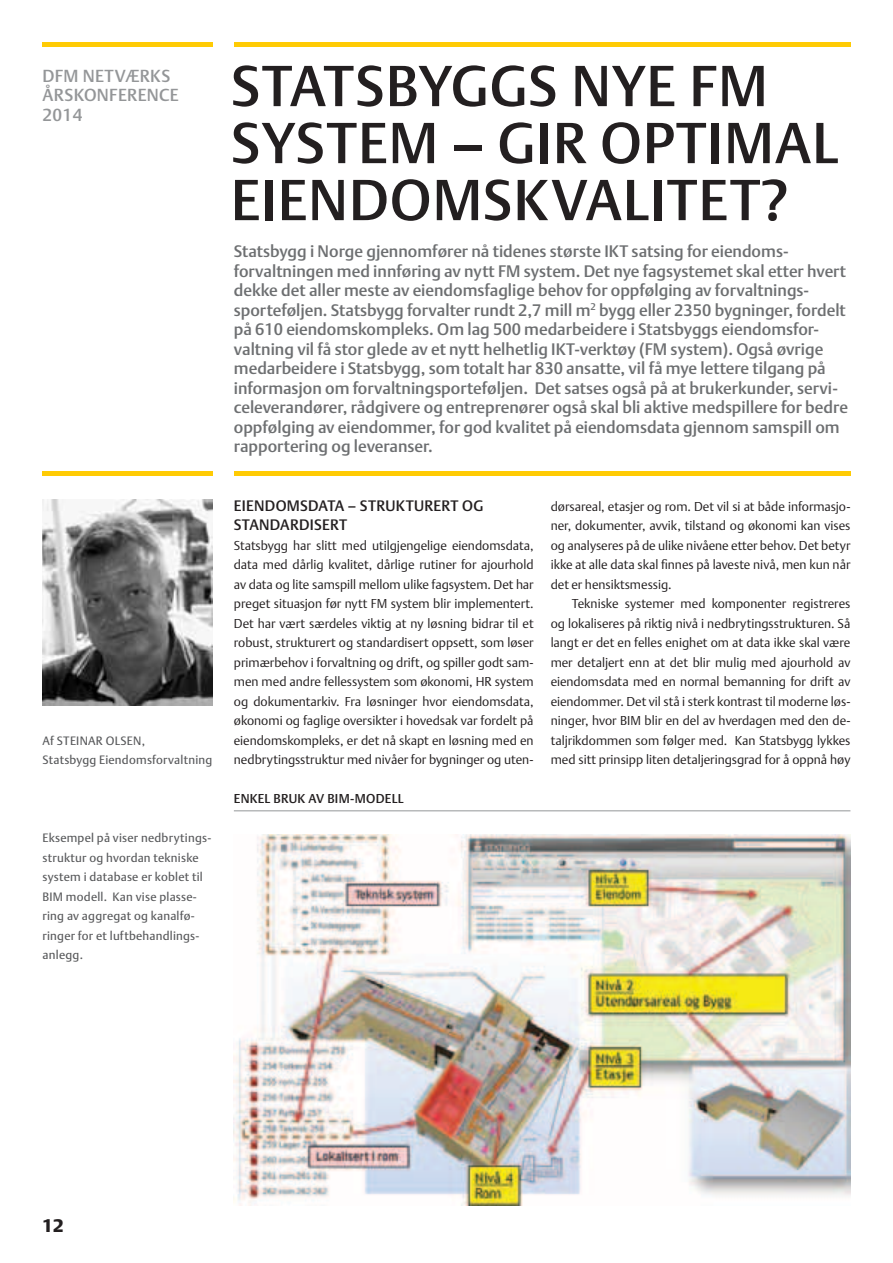
<style>
.page{position:relative;width:893px;height:1263px;background:#fff}
.page>*{position:absolute;margin:0;border:0;box-sizing:border-box;transform-origin:0 0}
.t1{font:57px/57px "DTL Argo T Medium";letter-spacing:.02em;color:#231f20}
.t2{font:18px "DTL Argo T Black";color:#231f20}
.Rubrik{font:17.25px/19.5px "DTL Argo T Medium";letter-spacing:.02em;color:#949698}
.Indledning{font:16.5px/19.5px "DTL Argo T Medium";color:#6d6f71}
.Ml_rubrik{font:15px/19.5px "DTL Argo T Medium";letter-spacing:.02em;color:#231f20}
.Brød{font:12.75px/19.5px "DTL Argo T Light";color:#231f20;text-align:justify}
.Brød_indryk{font:12.75px/19.5px "DTL Argo T Light";color:#231f20;text-align:justify}
.Ml_rubrik_lille{font:12.75px "DTL Argo T Medium";letter-spacing:.02em;color:#231f20}
.Billedtekst{font:12px/19.5px "DTL Argo T";letter-spacing:.02em;color:#58595b}
</style>
<div class="page">
<hr style="left:43px;top:43px;width:170px;height:4px;background:#ffcb04">
<hr style="left:43px;top:472px;width:170px;height:4px;background:#ffcb04">
<hr style="left:234px;top:472px;width:616px;height:4px;background:#ffcb04">
<hr style="left:234px;top:43px;width:616px;height:4px;background:#ffcb04">
<img style="left:43px;top:499px;width:170px;height:207px">
<img style="left:234px;top:835px;width:616px;height:371px">
<hr style="left:234px;top:810px;width:616px;height:1px;background:#949698">
<p class="Rubrik" style="left:43px;top:66px;width:129px">DFM NETVÆRKS</p>
<p class="Rubrik" style="left:43px;top:85px;width:138px">ÅRSKONFERENCE<br>2014</p>
<p class="Billedtekst" style="left:43px;top:730px;width:104px">Af STEINAR OLSEN,</p>
<p class="Billedtekst" style="left:43px;top:750px;width:171px">Statsbygg Eiendomsforvaltning</p>
<p class="Billedtekst" style="left:43px;top:828px;width:170px">Eksempel på viser nedbrytings&shy;struktur og hvordan tekniske system i database er koblet til<br>BIM modell. Kan vise plasse&shy;ring av aggregat og kanalfø&shy;ringer for et luftbehandlings&shy;anlegg.</p>
<p class="t1" style="left:231px;top:57px;width:609px">STATSBYGGS NYE FM<br>SYSTEM – GIR OPTIMAL<br>EIENDOMSKVALITET?</p>
<p class="Indledning" style="left:234px;top:241px;width:616px">Statsbygg i Norge gjennomfører nå tidenes største IKT satsing for eiendoms&shy;forvaltningen med innføring av nytt FM system. Det nye fagsystemet skal etter hvert dekke det aller meste av eiendomsfaglige behov for oppfølging av forvaltnings&shy;sporteføljen. Statsbygg forvalter rundt 2,7 mill m<sup>2</sup> bygg eller 2350 bygninger, fordelt på 610 eiendomskompleks. Om lag 500 medarbeidere i Statsbyggs eiendomsfor&shy;valtning vil få stor glede av et nytt helhetlig IKT-verktøy (FM system). Også øvrige medarbeidere i Statsbygg, som totalt har 830 ansatte, vil få mye lettere tilgang på informasjon om forvaltningsporteføljen. Det satses også på at brukerkunder, servi&shy;celeverandører, rådgivere og entreprenører også skal bli aktive medspillere for bedre oppfølging av eiendommer, for god kvalitet på eiendomsdata gjennom samspill om rapportering og leveranser.</p>
<p class="Ml_rubrik" style="left:234px;top:495px;width:251px">EIENDOMSDATA – STRUKTURERT OG<br>STANDARDISERT</p>
<p class="Brød" style="left:234px;top:535px;width:301px">Statsbygg har slitt med utilgjengelige eiendomsdata, data med dårlig kvalitet, dårlige rutiner for ajourhold av data og lite samspill mellom ulike fagsystem. Det har preget situasjon før nytt FM system blir implementert.<br>Det har vært særdeles viktig at ny løsning bidrar til et robust, strukturert og standardisert oppsett, som løser primærbehov i forvaltning og drift, og spiller godt sam&shy;men med andre fellessystem som økonomi, HR system og dokumentarkiv. Fra løsninger hvor eiendomsdata, økonomi og faglige oversikter i hovedsak var fordelt på eiendomskompleks, er det nå skapt en løsning med en nedbrytingsstruktur med nivåer for bygninger og uten-</p>
<p class="Ml_rubrik_lille" style="left:234px;top:791px;width:171px">ENKEL BRUK AV BIM-MODELL</p>
<p class="Brød" style="left:551px;top:496px;width:301px">dørsareal, etasjer og rom. Det vil si at både informasjo&shy;ner, dokumenter, avvik, tilstand og økonomi kan vises og analyseres på de ulike nivåene etter behov. Det betyr ikke at alle data skal finnes på laveste nivå, men kun når det er hensiktsmessig.</p>
<p class="Brød_indryk" style="left:551px;top:594px;width:301px;text-indent:21px">Tekniske systemer med komponenter registreres og lokaliseres på riktig nivå i nedbrytingsstrukturen. Så langt er det en felles enighet om at data ikke skal være mer detaljert enn at det blir mulig med ajourhold av eiendomsdata med en normal bemanning for drift av eiendommer. Det vil stå i sterk kontrast til moderne løs&shy;ninger, hvor BIM blir en del av hverdagen med den de&shy;taljrikdommen som følger med. Kan Statsbygg lykkes med sitt prinsipp liten detaljeringsgrad for å oppnå høy</p>
<h2 class="t2" style="left:43px;top:1215px;width:23px">12</h2>
</div>
